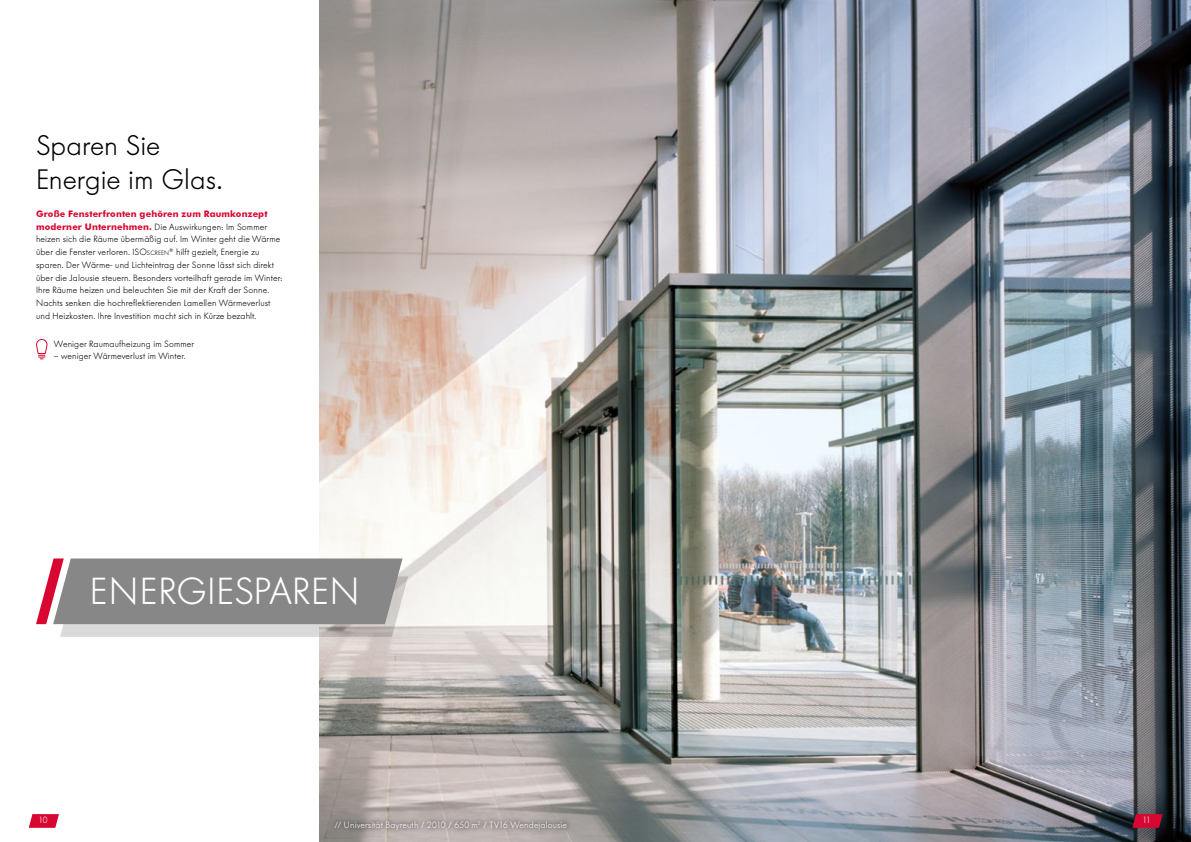
<style>
.page{position:relative;width:1191px;height:842px;background:#fff}
.page>*{position:absolute;margin:0;border:0;box-sizing:border-box;transform-origin:0 0}
.t1{font:300 37.5px "Futura BQ";letter-spacing:.02em;color:#fff}
.t2{font:300 28px/33.6px "Futura BQ";color:#000}
.t3{font:300 9px/12.8px "Futura BQ";letter-spacing:.01em;color:#000}
.t4{font:300 9px "Futura BQ";letter-spacing:.01em;color:#fff}
.t5{font:700 9px "Futura BT";letter-spacing:.015em;color:#d70731}
.s1{font-family:"Futura BT";font-weight:700;color:#d70731}
.s2{font-size:6.3px}
</style>
<div class="page">
<svg style="left:29px;top:814px;width:30px;height:14px"></svg>
<img style="left:319px;top:0;width:872px;height:842px">
<div style="left:329px;top:815px;width:243px;height:20px;background:#000;opacity:.55"></div>
<svg style="left:36px;top:339px;width:12px;height:20px"></svg>
<svg style="left:36px;top:558px;width:372px;height:79px;background:#9d9899"></svg>
<svg style="left:1132px;top:814px;width:30px;height:14px"></svg>
<h2 class="t2" style="left:36px;top:129px;width:188px">Sparen Sie<br>Energie im Glas.</h2>
<p class="t5" style="left:36px;top:208px;width:233px">Große Fensterfronten gehören zum Raumkonzept</p>
<p class="t3" style="left:36px;top:220px;width:248px"><span class="s1">moderner Unternehmen.</span> Die Auswirkungen: Im Sommer heizen sich die Räume übermäßig auf. Im Winter geht die Wärme über die Fenster verloren. ISO<span class="s2">SCREEN</span><sup>®</sup> hilft gezielt, Energie zu sparen. Der Wärme- und Lichteintrag der Sonne lässt sich direkt über die Jalousie steuern. Besonders vorteilhaft gerade im Winter:<br>Ihre Räume heizen und beleuchten Sie mit der Kraft der Sonne.<br>Nachts senken die hochreflektierenden Lamellen Wärmeverlust und Heizkosten. Ihre Investition macht sich in Kürze bezahlt.</p>
<p class="t3" style="left:54px;top:337px;width:142px">Weniger Raumaufheizung im Sommer</p>
<p class="t3" style="left:54px;top:350px;width:133px">– weniger Wärmeverlust im Winter.</p>
<h1 class="t1" style="left:90px;top:569px;width:271px">ENERGIESPAREN</h1>
<p class="t4" style="left:38px;top:815px;width:11px">10</p>
<p class="t4" style="left:334px;top:819px;width:234px">// Universität Bayreuth / 2010 / 650 m<sup>2</sup> / TV16 Wendejalousie</p>
<p class="t4" style="left:1142px;top:815px;width:10px">11</p>
</div>
